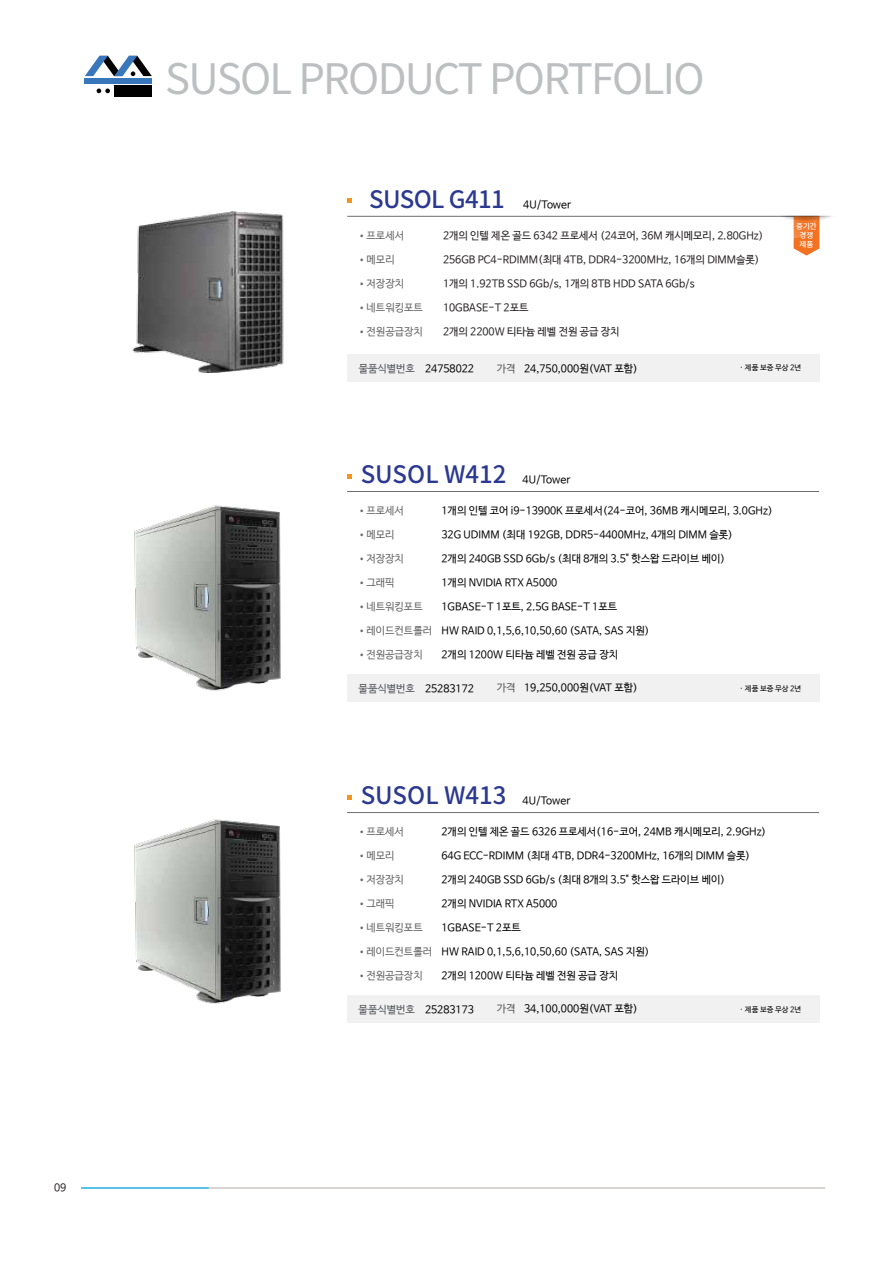
<style>
.page{position:relative;width:893px;height:1263px;background:#fff}
.page>*{position:absolute;margin:0;border:0;box-sizing:border-box;transform-origin:0 0}
.t1{font:42px "Noto Sans CJ Kkr";letter-spacing:-.04em;color:#bcbec0}
.t2{font:500 24px "Noto Sans KR";color:#2b3990}
.t3{font:500 24px "Noto Sans KR";letter-spacing:-.025em;color:#2b3990}
.t4{font:10.5px "Nanum Barun Gothic";color:#000}
.t5{font:10.5px "Nanum Barun Gothic";color:#231f20}
.t6{font:10.5px "Nanum Barun Gothic";color:#666767}
.t7{font:7.5px "Nanum Barun Gothic";color:#000}
.t8{font:500 7.5px/9px "Noto Sans KR";color:#fff;text-align:center}
.s1{color:#58595b}
</style>
<div class="page">
<svg style="left:347px;top:199px;width:4px;height:4px"></svg>
<div style="left:347px;top:354px;width:472px;height:28px;background:#f1f1f2"></div>
<hr style="left:347px;top:216px;width:472px;height:1px;background:#6d6e71">
<img style="left:132px;top:212px;width:152px;height:160px">
<div style="left:788px;top:204px;width:34px;height:37px;background:linear-gradient(to right,#fff,#fff)"></div>
<svg style="left:775px;top:216px;width:57px;height:40px"></svg>
<svg style="left:347px;top:474px;width:4px;height:4px"></svg>
<div style="left:347px;top:674px;width:472px;height:28px;background:#f1f1f2"></div>
<hr style="left:347px;top:491px;width:472px;height:1px;background:#6d6e71">
<svg style="left:347px;top:795px;width:4px;height:4px"></svg>
<div style="left:347px;top:995px;width:472px;height:28px;background:#f1f1f2"></div>
<hr style="left:347px;top:812px;width:472px;height:1px;background:#6d6e71">
<div style="left:85px;top:78px;width:67px;height:6px;background:#3877bc"></div>
<svg style="left:97px;top:89px;width:13px;height:4px"></svg>
<svg style="left:85px;top:56px;width:67px;height:20px"></svg>
<div style="left:114px;top:85px;width:38px;height:5px;background:#010101"></div>
<div style="left:114px;top:91px;width:38px;height:6px;background:#010101"></div>
<hr style="left:81px;top:1187px;width:744px;height:1px;background:#b1aba7">
<hr style="left:81px;top:1187px;width:128px;height:2px;background:#2dbced">
<img style="left:134px;top:506px;width:147px;height:184px">
<img style="left:134px;top:819px;width:147px;height:185px">
<p class="t5" style="left:54px;top:1182px;width:13px">09</p>
<h1 class="t1" style="left:165px;top:55px;width:541px">SUSOL PRODUCT PORTFOLIO</h1>
<h2 class="t3" style="left:369px;top:186px;width:137px">SUSOL G411</h2>
<p class="t6" style="left:357px;top:230px;width:48px">•프로세서</p>
<p class="t6" style="left:357px;top:254px;width:39px">•메모리</p>
<p class="t6" style="left:357px;top:278px;width:48px">•저장장치</p>
<p class="t6" style="left:357px;top:302px;width:67px">•네트워킹포트</p>
<p class="t6" style="left:357px;top:326px;width:67px">•전원공급장치</p>
<p class="t4" style="left:359px;top:363px;width:117px"><span class="s1">물품식별번호</span> 24758022</p>
<p class="t4" style="left:497px;top:363px;width:143px"><span class="s1">가격</span> 24,750,000원(VAT 포함)</p>
<p class="t4" style="left:523px;top:200px;width:49px">4U/Tower</p>
<p class="t8" style="left:796px;top:222px;width:22px">중기간 경쟁 제품</p>
<p class="t5" style="left:443px;top:230px;width:322px">2개의 인텔 제온 골드 6342 프로세서 (24코어, 36M 캐시메모리, 2.80GHz)</p>
<p class="t5" style="left:443px;top:254px;width:318px">256GB PC4-RDIMM(최대 4TB, DDR4-3200MHz, 16개의 DIMM슬롯)</p>
<p class="t5" style="left:443px;top:278px;width:253px">1개의 1.92TB SSD 6Gb/s, 1개의 8TB HDD SATA 6Gb/s</p>
<p class="t5" style="left:443px;top:302px;width:87px">10GBASE-T 2포트</p>
<p class="t5" style="left:443px;top:326px;width:178px">2개의 2200W 티타늄 레벨 전원 공급 장치</p>
<p class="t7" style="left:740px;top:364px;width:63px">· 제품 보증 무상 2년</p>
<h2 class="t2" style="left:361px;top:460px;width:147px">SUSOL W412</h2>
<p class="t6" style="left:357px;top:505px;width:48px">•프로세서</p>
<p class="t6" style="left:357px;top:529px;width:39px">•메모리</p>
<p class="t6" style="left:357px;top:553px;width:48px">•저장장치</p>
<p class="t6" style="left:357px;top:577px;width:39px">•그래픽</p>
<p class="t6" style="left:357px;top:601px;width:67px">•네트워킹포트</p>
<p class="t6" style="left:357px;top:625px;width:76px">•레이드컨트롤러</p>
<p class="t6" style="left:357px;top:649px;width:67px">•전원공급장치</p>
<p class="t4" style="left:523px;top:474px;width:49px">4U/Tower</p>
<p class="t4" style="left:441px;top:505px;width:333px">1개의 인텔 코어 i9-13900K 프로세서(24-코어, 36MB 캐시메모리, 3.0GHz)</p>
<p class="t4" style="left:441px;top:529px;width:293px">32G UDIMM (최대 192GB, DDR5-4400MHz, 4개의 DIMM 슬롯)</p>
<p class="t4" style="left:441px;top:553px;width:285px">2개의 240GB SSD 6Gb/s (최대 8개의 3.5" 핫스왑 드라이브 베이)</p>
<p class="t4" style="left:441px;top:577px;width:117px">1개의 NVIDIA RTX A5000</p>
<p class="t4" style="left:441px;top:601px;width:177px">1GBASE-T 1포트, 2.5G BASE-T 1포트</p>
<p class="t4" style="left:441px;top:625px;width:209px">HW RAID 0,1,5,6,10,50,60 (SATA, SAS 지원)</p>
<p class="t4" style="left:441px;top:649px;width:178px">2개의 1200W 티타늄 레벨 전원 공급 장치</p>
<p class="t4" style="left:359px;top:683px;width:117px"><span class="s1">물품식별번호</span> 25283172</p>
<p class="t4" style="left:497px;top:682px;width:143px"><span class="s1">가격</span> 19,250,000원(VAT 포함)</p>
<p class="t7" style="left:740px;top:684px;width:63px">· 제품 보증 무상 2년</p>
<h2 class="t2" style="left:361px;top:781px;width:147px">SUSOL W413</h2>
<p class="t6" style="left:357px;top:826px;width:48px">•프로세서</p>
<p class="t6" style="left:357px;top:850px;width:39px">•메모리</p>
<p class="t6" style="left:357px;top:874px;width:48px">•저장장치</p>
<p class="t6" style="left:357px;top:898px;width:39px">•그래픽</p>
<p class="t6" style="left:357px;top:922px;width:67px">•네트워킹포트</p>
<p class="t6" style="left:357px;top:946px;width:76px">•레이드컨트롤러</p>
<p class="t6" style="left:357px;top:970px;width:67px">•전원공급장치</p>
<p class="t4" style="left:523px;top:795px;width:49px">4U/Tower</p>
<p class="t4" style="left:441px;top:826px;width:326px">2개의 인텔 제온 골드 6326 프로세서(16-코어, 24MB 캐시메모리, 2.9GHz)</p>
<p class="t4" style="left:441px;top:850px;width:310px">64G ECC-RDIMM (최대 4TB, DDR4-3200MHz, 16개의 DIMM 슬롯)</p>
<p class="t4" style="left:441px;top:874px;width:285px">2개의 240GB SSD 6Gb/s (최대 8개의 3.5" 핫스왑 드라이브 베이)</p>
<p class="t4" style="left:441px;top:898px;width:117px">2개의 NVIDIA RTX A5000</p>
<p class="t4" style="left:441px;top:922px;width:81px">1GBASE-T 2포트</p>
<p class="t4" style="left:441px;top:946px;width:209px">HW RAID 0,1,5,6,10,50,60 (SATA, SAS 지원)</p>
<p class="t4" style="left:441px;top:970px;width:178px">2개의 1200W 티타늄 레벨 전원 공급 장치</p>
<p class="t4" style="left:359px;top:1004px;width:117px"><span class="s1">물품식별번호</span> 25283173</p>
<p class="t4" style="left:497px;top:1003px;width:143px"><span class="s1">가격</span> 34,100,000원(VAT 포함)</p>
<p class="t7" style="left:740px;top:1005px;width:63px">· 제품 보증 무상 2년</p>
</div>
